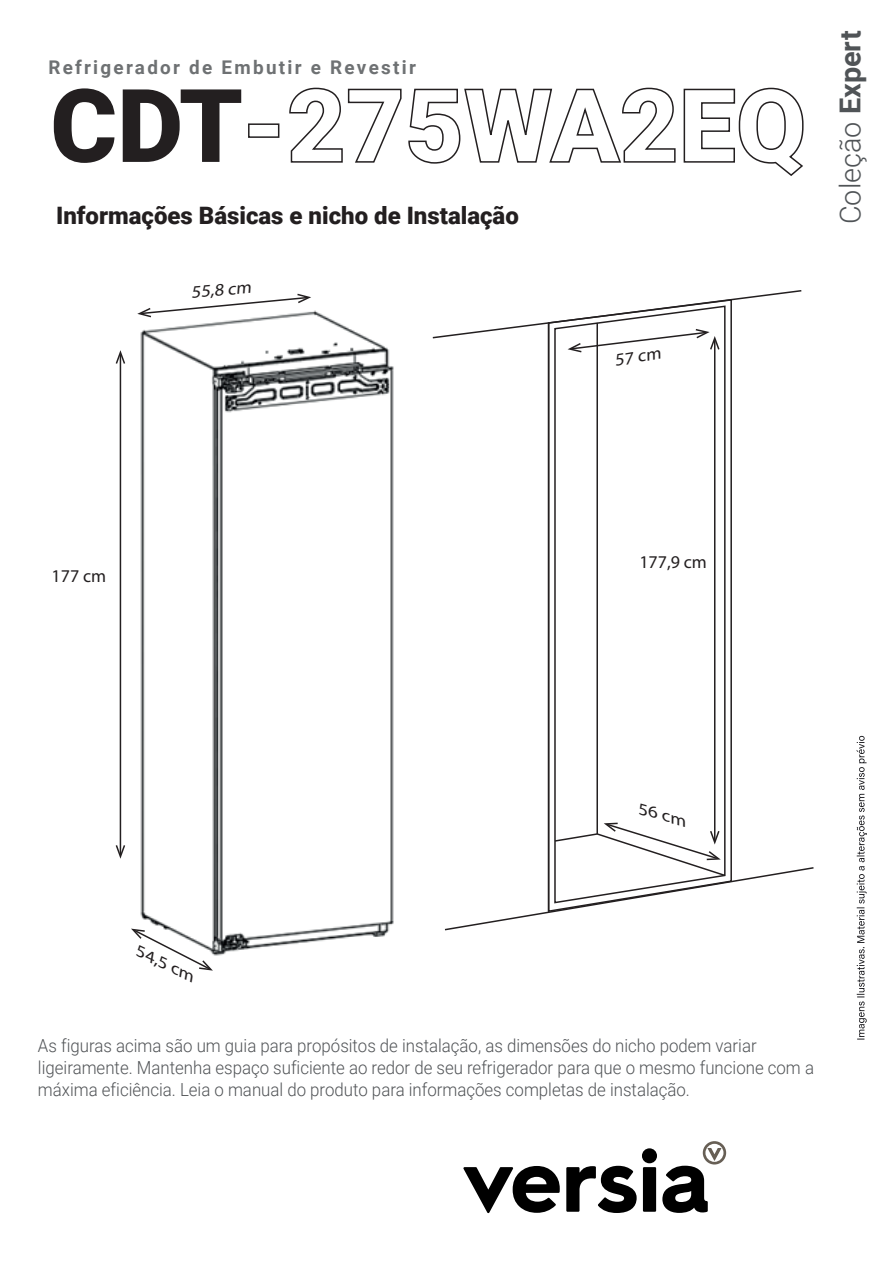
<style>
.page{position:relative;width:893px;height:1263px;background:#fff}
.page>*{position:absolute;margin:0;border:0;box-sizing:border-box;transform-origin:0 0}
.t1{font:900 101.85px "Roboto";color:#231f20}
.t2{font:300 28.8px "Roboto";color:#505457}
.t3{font:900 24px "Roboto";color:#231f20}
.t4{font:700 18.9px "Roboto";letter-spacing:.12em;color:#6e7173}
.t5{font:300 18px/21.6px "Roboto";color:#515457;scale:.94 1}
.t6{font:18px "Myriad Pro";color:#231f20}
.t7{font:italic 17.4px "Myriad Pro";color:#231f20;scale:1.06 1}
.t8{font:italic 16.5px "Myriad Pro";color:#231f20;scale:1.19 1}
.s1{font-weight:700}
</style>
<div class="page">
<svg style="left:857px;top:736px;width:10px;height:303px"></svg>
<svg style="left:463px;top:1166px;width:97px;height:47px"></svg>
<svg style="left:566px;top:1166px;width:71px;height:47px"></svg>
<div style="left:642px;top:1148px;width:15px;height:15px;background:#000;border-radius:50%"></div>
<div style="left:643px;top:1167px;width:13px;height:45px;background:#000"></div>
<svg style="left:662px;top:1141px;width:64px;height:72px"></svg>
<div style="left:248px;top:123px;width:31px;height:15px;border:2px solid #231f20"></div>
<svg style="left:289px;top:87px;width:113px;height:76px"></svg>
<svg style="left:408px;top:87px;width:268px;height:77px"></svg>
<svg style="left:683px;top:87px;width:121px;height:89px"></svg>
<svg style="left:547px;top:352px;width:185px;height:471px"></svg>
<svg style="left:553px;top:352px;width:173px;height:471px"></svg>
<hr style="left:548px;top:323px;width:1px;height:588px;background:#231f20">
<hr style="left:596px;top:323px;width:2px;height:511px;background:#231f20">
<hr style="left:714px;top:340px;width:1px;height:500px;background:#231f20">
<svg style="left:458px;top:290px;width:344px;height:62px"></svg>
<svg style="left:458px;top:823px;width:356px;height:106px"></svg>
<img style="left:115px;top:293px;width:343px;height:663px">
<svg style="left:131px;top:928px;width:82px;height:43px"></svg>
<svg style="left:137px;top:294px;width:174px;height:23px"></svg>
<hr style="left:120px;top:354px;width:1px;height:500px;background:#231f20">
<svg style="left:116px;top:350px;width:9px;height:14px"></svg>
<svg style="left:116px;top:845px;width:9px;height:14px"></svg>
<p class="t4" style="left:48px;top:59px;width:369px">Refrigerador de Embutir e Revestir</p>
<h1 class="t1" style="left:50px;top:84px;width:194px">CDT</h1>
<h3 class="t3" style="left:56px;top:206px;width:464px">Informações Básicas e nicho de Instalação</h3>
<p class="t7" style="left:191px;top:286px;width:58px;rotate:-5deg">55,8 cm</p>
<p class="t6" style="left:52px;top:569px;width:56px">177 cm</p>
<p class="t7" style="left:613px;top:354px;width:46px;rotate:-10deg">57 cm</p>
<p class="t6" style="left:639px;top:555px;width:69px">177,9 cm</p>
<h2 class="t2" style="left:838px;top:224px;width:195px;rotate:-90deg">Coleção <span class="s1">Expert</span></h2>
<p class="t8" style="left:141px;top:945px;width:55px;rotate:26deg">54,5 cm</p>
<p class="t8" style="left:642px;top:802px;width:43px;rotate:16deg">56 cm</p>
<p class="t5" style="left:38px;top:1036px;width:827px">As figuras acima são um guia para propósitos de instalação, as dimensões do nicho podem variar ligeiramente. Mantenha espaço suficiente ao redor de seu refrigerador para que o mesmo funcione com a máxima eficiência. Leia o manual do produto para informações completas de instalação.</p>
</div>
